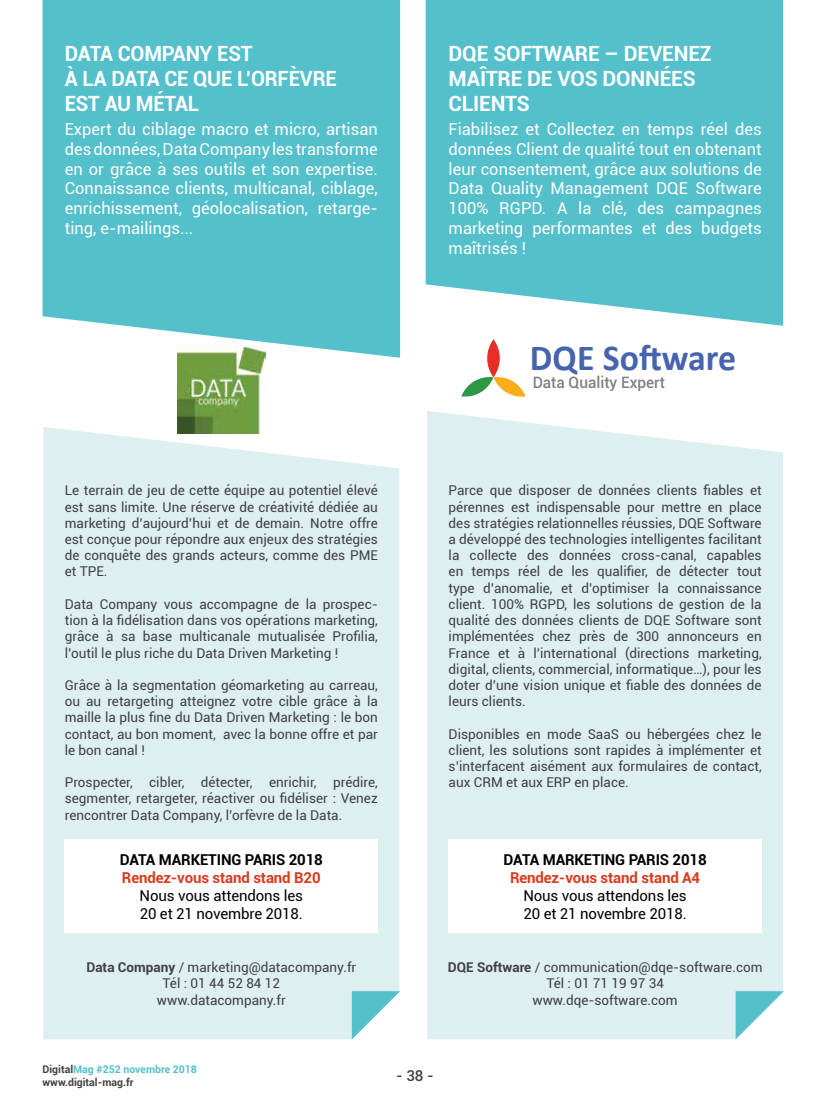
<style>
.page{position:relative;width:830px;height:1106px;background:#fff}
.page>*{position:absolute;margin:0;border:0;box-sizing:border-box;transform-origin:0 0}
.t1{font:700 36.75px "Calibri";color:#4664ae}
.t2{font:700 21px/25.2px "Roboto";letter-spacing:-.01em;color:#fff}
.t3{font:16.5px/19.8px "Roboto";color:#fff;text-align:justify}
.t4{font:500 15.75px "Roboto";color:#818080}
.t5{font:15px/18px "Roboto";letter-spacing:-.01em;color:#000}
.t6{font:700 15px "Roboto";letter-spacing:-.01em;color:#d93b20}
.t7{font:700 15px "Roboto";letter-spacing:-.01em;color:#000}
.t8{font:500 15px "Roboto";color:#414042}
.t9{font:13.5px/16.2px "Roboto";color:#414042;text-align:justify}
.t10{font:700 10.5px/12.6px "Roboto";color:#414042}
.s1{font-weight:700}
.s2{color:#54c0cb}
</style>
<div class="page">
<div style="left:43px;top:0;width:357px;height:358px;background:#54c0cb"></div>
<div style="left:43px;top:427px;width:356px;height:612px;background:#ddeff1"></div>
<svg style="left:351px;top:991px;width:49px;height:48px"></svg>
<div style="left:65px;top:839px;width:312px;height:94px;background:#fff"></div>
<img style="left:177px;top:345px;width:88px;height:88px">
<svg style="left:487px;top:339px;width:12px;height:38px"></svg>
<svg style="left:461px;top:376px;width:64px;height:20px"></svg>
<div style="left:425px;top:0;width:357px;height:326px;background:#54c0cb"></div>
<div style="left:427px;top:411px;width:355px;height:628px;background:#ddeff1"></div>
<svg style="left:735px;top:991px;width:48px;height:48px"></svg>
<div style="left:448px;top:839px;width:313px;height:94px;background:#fff"></div>
<h2 class="t2" style="left:65px;top:40px;width:273px">DATA COMPANY EST<br>À LA DATA CE QUE L’ORFÈVRE<br>EST AU MÉTAL</h2>
<p class="t3" style="left:65px;top:119px;width:314px">Expert du ciblage macro et micro, artisan des données, Data Company les transforme en or grâce à ses outils et son expertise.<br>Connaissance clients, multicanal, ciblage, enrichissement, géolocalisation, retarge&shy;ting, e-mailings...</p>
<h2 class="t2" style="left:448px;top:40px;width:264px">DQE SOFTWARE – DEVENEZ<br>MAÎTRE DE VOS DONNÉES<br>CLIENTS</h2>
<p class="t3" style="left:448px;top:119px;width:314px">Fiabilisez et Collectez en temps réel des données Client de qualité tout en obtenant leur consentement, grâce aux solutions de Data Quality Management DQE Software 100% RGPD. A la clé, des campagnes marketing performantes et des budgets maîtrisés !</p>
<h1 class="t1" style="left:529px;top:334px;width:208px">DQE Software</h1>
<p class="t4" style="left:532px;top:371px;width:134px">Data Quality Expert</p>
<p class="t9" style="left:65px;top:482px;width:314px">Le terrain de jeu de cette équipe au potentiel élevé est sans limite. Une réserve de créativité dédiée au marketing d’aujourd’hui et de demain. Notre offre est conçue pour répondre aux enjeux des stratégies de conquête des grands acteurs, comme des PME et TPE.</p>
<p class="t9" style="left:65px;top:595px;width:314px">Data Company vous accompagne de la prospec&shy;tion à la fidélisation dans vos opérations marketing, grâce à sa base multicanale mutualisée Profilia, l’outil le plus riche du Data Driven Marketing !</p>
<p class="t9" style="left:65px;top:676px;width:314px">Grâce à la segmentation géomarketing au carreau, ou au retargeting atteignez votre cible grâce à la maille la plus fine du Data Driven Marketing : le bon contact, au bon moment, avec la bonne offre et par le bon canal !</p>
<p class="t9" style="left:65px;top:773px;width:314px">Prospecter, cibler, détecter, enrichir, prédire, segmenter, retargeter, réactiver ou fidéliser : Venez rencontrer Data Company, l’orfèvre de la Data.</p>
<p class="t7" style="left:120px;top:848px;width:204px">DATA MARKETING PARIS 2018</p>
<p class="t6" style="left:122px;top:866px;width:200px">Rendez-vous stand stand B20</p>
<p class="t5" style="left:139px;top:885px;width:165px">Nous vous attendons les<br>20 et 21 novembre 2018.</p>
<p class="t9" style="left:86px;top:958px;width:271px;text-align:center"><span class="s1">Data Company</span> / marketing@datacompany.fr<br>Tél : 01 44 52 84 12<br>www.datacompany.fr</p>
<p class="t9" style="left:448px;top:482px;width:314px">Parce que disposer de données clients fiables et pérennes est indispensable pour mettre en place des stratégies relationnelles réussies, DQE Software a développé des technologies intelligentes facilitant la collecte des données cross-canal, capables en temps réel de les qualifier, de détecter tout type d’anomalie, et d’optimiser la connaissance client. 100% RGPD, les solutions de gestion de la qualité des données clients de DQE Software sont implémentées chez près de 300 annonceurs en France et à l’international (directions marketing, digital, clients, commercial, informatique…), pour les doter d’une vision unique et fiable des données de leurs clients.</p>
<p class="t9" style="left:448px;top:725px;width:314px">Disponibles en mode SaaS ou hébergées chez le client, les solutions sont rapides à implémenter et s’interfacent aisément aux formulaires de contact, aux CRM et aux ERP en place.</p>
<p class="t7" style="left:503px;top:848px;width:204px">DATA MARKETING PARIS 2018</p>
<p class="t6" style="left:509px;top:866px;width:192px">Rendez-vous stand stand A4</p>
<p class="t5" style="left:523px;top:885px;width:165px">Nous vous attendons les<br>20 et 21 novembre 2018.</p>
<p class="t9" style="left:447px;top:958px;width:316px;text-align:center"><span class="s1">DQE Software</span> / communication@dqe-software.com<br>Tél : 01 71 19 97 34<br>www.dqe-software.com</p>
<p class="t10" style="left:43px;top:1062px;width:156px">Digital<span class="s2">Mag #252 novembre 2018 </span>www.digital-mag.fr</p>
<p class="t8" style="left:396px;top:1065px;width:39px">- 38 -</p>
</div>
